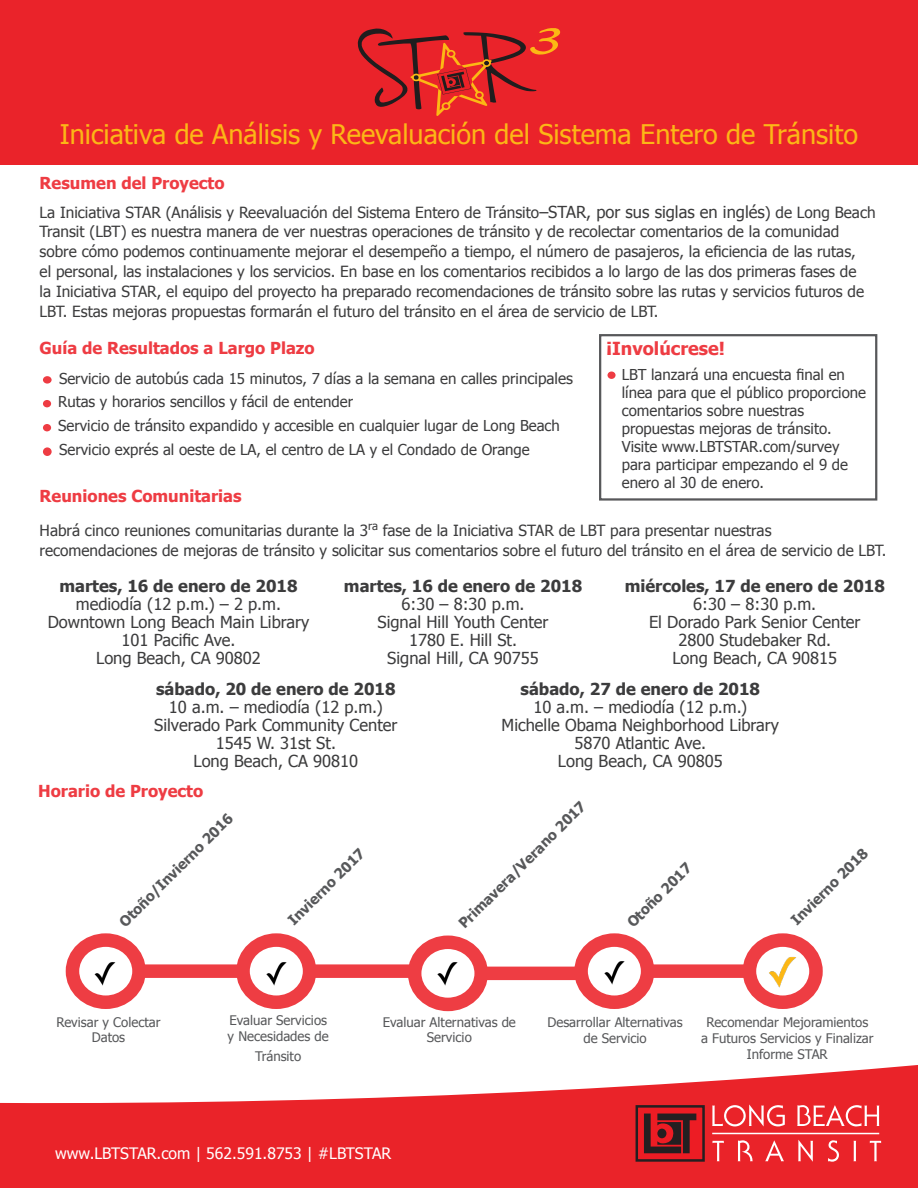
<style>
.page{position:relative;width:918px;height:1188px;background:#fff}
.page>*{position:absolute;margin:0;border:0;box-sizing:border-box;transform-origin:0 0}
.t1{font:27px "Tahoma";color:#fcb716}
.t2{font:700 18px "Tahoma";color:#ee3c43}
.t3{font:16.5px/18px "Tahoma";color:#3c3c3d;text-align:center}
.t4{font:700 16.5px "Tahoma";color:#3c3c3d}
.t5{font:700 16.5px "Tahoma";color:#ee3c43}
.t6{font:15.75px "Tahoma";color:#fff}
.t7{font:15.3px/19.8px "Tahoma";color:#3c3c3d}
.t8{font:15px/18px "Tahoma";color:#3c3c3d}
.t9{font:700 14.25px "Tahoma";color:#57585a}
.t10{font:13.2px/15.9px "Tahoma";color:#57585a;text-align:center}
.s1{font-size:16.5px}
.s2{font-size:15.3px}
</style>
<div class="page">
<div style="left:608px;top:372px;width:8px;height:7px;background:#ee3c43;border-radius:50%"></div>
<div style="left:0;top:0;width:918px;height:164px;background:#ea232a"></div>
<svg style="left:358px;top:28px;width:202px;height:88px"></svg>
<svg style="left:0;top:1065px;width:918px;height:123px;fill:#ea2329"></svg>
<div style="left:637px;top:1106px;width:67px;height:54px;background:#ed1c24"></div>
<div style="left:636px;top:1105px;width:69px;height:57px;border:2px solid #241f21"></div>
<svg style="left:712px;top:1105px;width:73px;height:21px"></svg>
<svg style="left:797px;top:1105px;width:82px;height:21px"></svg>
<svg style="left:713px;top:1141px;width:11px;height:20px"></svg>
<svg style="left:738px;top:1140px;width:15px;height:21px"></svg>
<svg style="left:765px;top:1140px;width:19px;height:21px"></svg>
<svg style="left:798px;top:1140px;width:15px;height:22px"></svg>
<svg style="left:828px;top:1140px;width:11px;height:22px"></svg>
<svg style="left:853px;top:1141px;width:3px;height:20px"></svg>
<svg style="left:870px;top:1141px;width:11px;height:20px"></svg>
<hr style="left:712px;top:1133px;width:167px;height:1px;background:#fff">
<svg style="left:644px;top:1114px;width:52px;height:39px"></svg>
<div style="left:43px;top:376px;width:9px;height:8px;background:#ee3c43;border-radius:50%"></div>
<div style="left:43px;top:447px;width:9px;height:9px;background:#ee3c43;border-radius:50%"></div>
<div style="left:43px;top:424px;width:8px;height:7px;background:#ee3c43;border-radius:50%"></div>
<div style="left:43px;top:400px;width:8px;height:7px;background:#ee3c43;border-radius:50%"></div>
<svg style="left:749px;top:940px;width:67px;height:62px"></svg>
<div style="left:743px;top:933px;width:80px;height:76px;border:14px solid #ee3d43;border-radius:50%"></div>
<svg style="left:72px;top:940px;width:67px;height:62px"></svg>
<div style="left:66px;top:933px;width:80px;height:76px;border:14px solid #ee3d43;border-radius:50%"></div>
<div style="left:135px;top:964px;width:109px;height:14px;background:#ee3d43"></div>
<svg style="left:243px;top:940px;width:67px;height:62px"></svg>
<div style="left:236px;top:933px;width:80px;height:76px;border:14px solid #ee3d43;border-radius:50%"></div>
<div style="left:305px;top:964px;width:110px;height:14px;background:#ee3d43"></div>
<svg style="left:581px;top:940px;width:67px;height:62px"></svg>
<div style="left:574px;top:933px;width:80px;height:76px;border:14px solid #ee3d43;border-radius:50%"></div>
<div style="left:644px;top:964px;width:109px;height:14px;background:#ee3d43"></div>
<img style="left:87px;top:955px;width:36px;height:34px">
<img style="left:258px;top:955px;width:36px;height:34px">
<svg style="left:415px;top:942px;width:66px;height:62px"></svg>
<div style="left:408px;top:936px;width:80px;height:75px;border:14px solid #ee3d43;border-radius:50%"></div>
<div style="left:477px;top:967px;width:109px;height:13px;background:#ee3d43"></div>
<img style="left:429px;top:955px;width:37px;height:34px">
<img style="left:597px;top:954px;width:36px;height:34px">
<img style="left:759px;top:948px;width:47px;height:48px">
<div style="left:599px;top:334px;width:278px;height:167px;border:2px solid #57585a"></div>
<p class="t1" style="left:60px;top:116px;width:800px">Iniciativa de Análisis y Reevaluación del Sistema Entero de Tránsito</p>
<p class="t5" style="left:40px;top:171px;width:186px">Resumen del Proyecto</p>
<p class="t7" style="left:40px;top:201px;width:838px">La Iniciativa STAR (Análisis y Reevaluación del Sistema Entero de Tránsito<span class="s1">–STAR, por sus siglas en inglés</span>) de Long Beach Transit (LBT) es nuestra manera de ver nuestras operaciones de tránsito y de recolectar comentarios de la comunidad sobre cómo podemos continuamente mejorar el desempeño a tiempo, el número de pasajeros, la eficiencia de las rutas,<br>el personal, las instalaciones y los servicios. En base en los comentarios recibidos a lo largo de las dos primeras fases de<br>la Iniciativa STAR, el equipo del proyecto ha preparado recomendaciones de tránsito sobre las rutas y servicios futuros de LBT. Estas mejoras propuestas formarán el futuro del tránsito en el área de servicio de LBT.</p>
<p class="t5" style="left:40px;top:337px;width:277px">Guía de Resultados a Largo Plazo</p>
<p class="t8" style="left:59px;top:368px;width:516px">Servicio de autobús cada 15 minutos, 7 días a la semana en calles prin<span class="s2">cipales</span></p>
<p class="t8" style="left:58px;top:392px;width:296px">Rutas y horarios sencillos y fácil de entender</p>
<p class="t8" style="left:58px;top:416px;width:503px">Servicio de tr<span class="s2">á</span>nsito expandido y accesible en cualquier lugar de Long Beach</p>
<p class="t8" style="left:59px;top:440px;width:472px">Servicio exprés al oeste de LA, el centro de LA y el Condado de Orange</p>
<p class="t2" style="left:606px;top:336px;width:120px">¡Involúcrese!</p>
<p class="t8" style="left:622px;top:364px;width:246px">LBT lanzará una encuesta final en línea para que el público proporcione comentarios sobre nuestras propuestas mejoras de tránsito.<br>Visite www.LBTSTAR.com/survey para participar empezando el 9 de enero al 30 de enero.</p>
<p class="t5" style="left:40px;top:485px;width:204px">Reuniones Comunitarias</p>
<p class="t7" style="left:40px;top:520px;width:848px">Habrá cinco reuniones comunitarias durante la 3<sup>ra</sup> fase de la Iniciativa STAR de LBT para presentar nuestras recomendaciones de mejoras de tránsito y solicitar sus comentarios sobre el futuro del tránsito en el área de servicio de LBT.</p>
<p class="t4" style="left:59px;top:575px;width:240px">martes, 16 de enero de 2018</p>
<p class="t3" style="left:76px;top:595px;width:207px">mediodía (12 p.m.) – 2 p.m.</p>
<p class="t3" style="left:48px;top:613px;width:263px">Downtown Long Beach Main Library</p>
<p class="t3" style="left:122px;top:631px;width:115px">101 Pacific Ave.</p>
<p class="t3" style="left:96px;top:649px;width:166px">Long Beach, CA 90802</p>
<p class="t4" style="left:625px;top:575px;width:262px">miércoles, 17 de enero de 2018</p>
<p class="t3" style="left:693px;top:595px;width:125px">6:30 – 8:30 p.m.</p>
<p class="t3" style="left:649px;top:613px;width:213px">El Dorado Park Senior Center</p>
<p class="t3" style="left:678px;top:631px;width:154px">2800 Studebaker Rd.</p>
<p class="t3" style="left:672px;top:649px;width:166px">Long Beach, CA 90815</p>
<p class="t4" style="left:344px;top:575px;width:240px">martes, 16 de enero de 2018</p>
<p class="t3" style="left:402px;top:595px;width:125px">6:30 – 8:30 p.m.</p>
<p class="t3" style="left:378px;top:613px;width:173px">Signal Hill Youth Center</p>
<p class="t3" style="left:409px;top:631px;width:109px">1780 E. Hill St.</p>
<p class="t3" style="left:387px;top:649px;width:153px">Signal Hill, CA 90755</p>
<p class="t4" style="left:156px;top:677px;width:241px">sábado, 20 de enero de 2018</p>
<p class="t3" style="left:169px;top:697px;width:215px">10 a.m. – mediodía (12 p.m.)</p>
<p class="t3" style="left:154px;top:715px;width:245px">Silverado Park Community Center</p>
<p class="t3" style="left:193px;top:733px;width:166px">1545 W. 31st St.<br>Long Beach, CA 90810</p>
<p class="t5" style="left:38px;top:779px;width:167px">Horario de Proyecto</p>
<p class="t9" style="left:115px;top:917px;width:155px;rotate:-45deg">Otoño/Invierno 2016</p>
<p class="t9" style="left:283px;top:916px;width:103px;rotate:-45deg">Invierno 2017</p>
<p class="t4" style="left:521px;top:677px;width:241px">sábado, 27 de enero de 2018</p>
<p class="t3" style="left:533px;top:697px;width:215px">10 a.m. – mediodía (12 p.m.)</p>
<p class="t3" style="left:502px;top:715px;width:279px">Michelle Obama Neighborhood Library</p>
<p class="t3" style="left:575px;top:733px;width:133px">5870 Atlantic Ave.</p>
<p class="t3" style="left:558px;top:751px;width:166px">Long Beach, CA 90805</p>
<p class="t9" style="left:454px;top:919px;width:174px;rotate:-45deg">Primavera/Verano 2017</p>
<p class="t9" style="left:623px;top:918px;width:86px;rotate:-45deg">Otoño 2017</p>
<p class="t9" style="left:787px;top:916px;width:103px;rotate:-45deg">Invierno 2018</p>
<p class="t10" style="left:56px;top:1013px;width:106px">Revisar y Colectar<br>Datos</p>
<p class="t10" style="left:228px;top:1012px;width:103px;text-align:left">Evaluar Servicios y Necesidades de</p>
<p class="t10" style="left:255px;top:1047px;width:48px">Tránsito</p>
<p class="t10" style="left:383px;top:1013px;width:135px">Evaluar Alternativas de<br>Servicio</p>
<p class="t10" style="left:701px;top:1014px;width:174px">Recomendar Mejoramientos<br>a Futuros Servicios y Finalizar<br>Informe STAR</p>
<p class="t10" style="left:547px;top:1014px;width:137px">Desarrollar Alternativas de Servicio</p>
<p class="t6" style="left:55px;top:1143px;width:338px">www.LBTSTAR.com | 562.591.8753 | #LBTSTAR</p>
</div>
